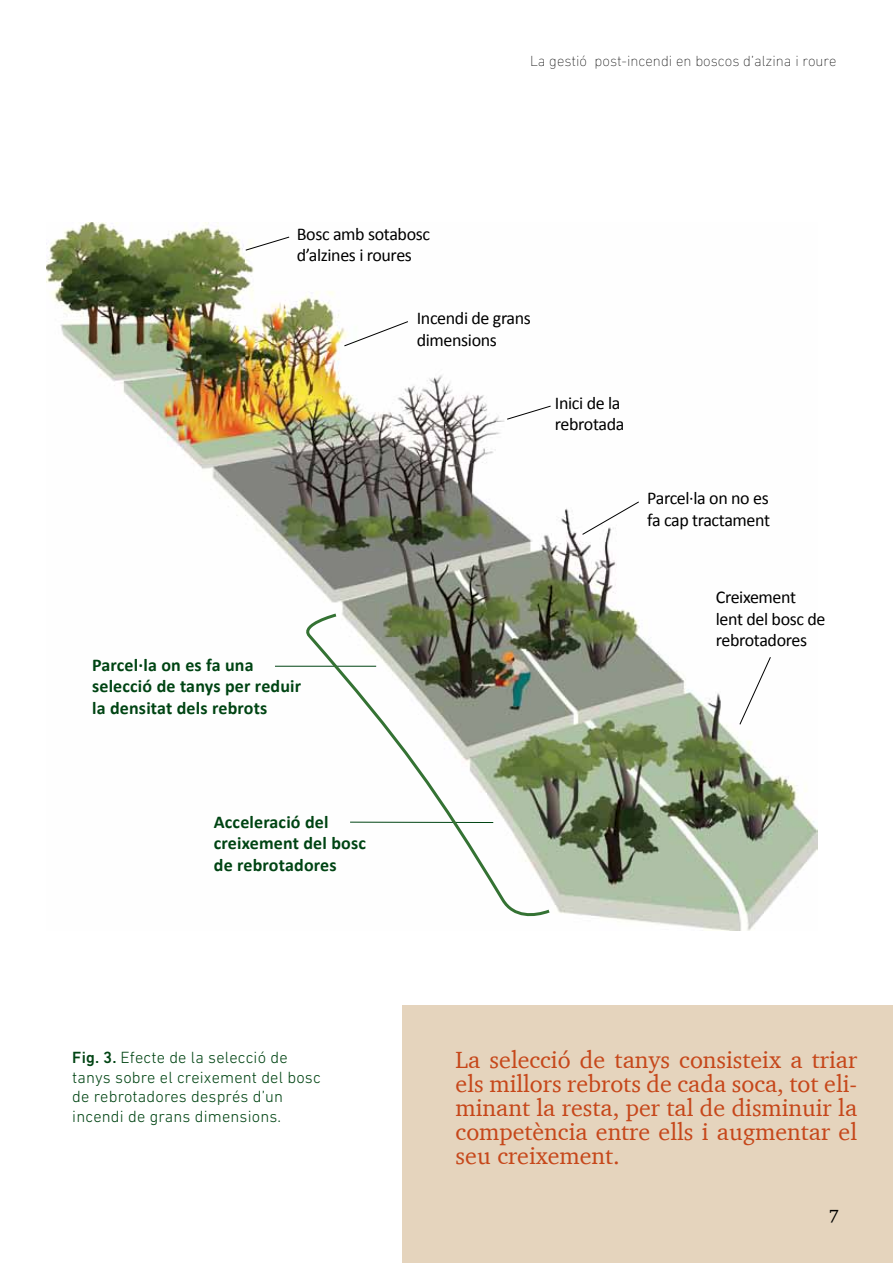
<style>
.page{position:relative;width:893px;height:1263px;background:#fff}
.page>*{position:absolute;margin:0;border:0;box-sizing:border-box;transform-origin:0 0}
.t1{font:24px/24px "Charter BT";color:#c6471a;text-align:justify}
.t2{font:18px/21.6px "Calibri";letter-spacing:-.02em;color:#000}
.t3{font:700 18px/21.6px "Calibri";letter-spacing:.01em;color:#004413}
.t4{font:18px "Charter BT";color:#000}
.t5{font:300 16.5px/19.8px "DIN Next LT Pro";letter-spacing:.01em;color:#004413}
.t6{font:200 15px "DIN Next LT Pro";color:#000}
.s1{font-weight:500}
</style>
<div class="page">
<div style="left:402px;top:1006px;width:491px;height:257px;background:#e5d4bd"></div>
<img style="left:47px;top:223px;width:770px;height:708px">
<svg style="left:245px;top:236px;width:45px;height:15px"></svg>
<svg style="left:343px;top:321px;width:66px;height:26px"></svg>
<svg style="left:506px;top:405px;width:45px;height:15px"></svg>
<svg style="left:581px;top:501px;width:59px;height:34px"></svg>
<svg style="left:739px;top:656px;width:32px;height:69px"></svg>
<hr style="left:275px;top:666px;width:101px;height:1px;background:#004413">
<svg style="left:300px;top:612px;width:253px;height:310px"></svg>
<p class="t2" style="left:297px;top:223px;width:135px">Bosc amb sotabosc d’alzines i roures</p>
<p class="t6" style="left:530px;top:52px;width:308px">La gestió post-incendi en boscos d’alzina i roure</p>
<p class="t3" style="left:92px;top:654px;width:211px">Parcel·la on es fa una selecció de tanys per reduir la densitat dels rebrots</p>
<p class="t3" style="left:214px;top:811px;width:154px">Acceleració del creixement del bosc de rebrotadores</p>
<p class="t2" style="left:417px;top:307px;width:116px">Incendi de grans dimensions</p>
<p class="t2" style="left:555px;top:392px;width:71px">Inici de la rebrotada</p>
<p class="t2" style="left:647px;top:487px;width:124px">Parcel·la on no es fa cap tractament</p>
<p class="t2" style="left:716px;top:586px;width:111px">Creixement lent del bosc de rebrotadores</p>
<p class="t5" style="left:72px;top:1047px;width:250px"><span class="s1">Fig. 3.</span> Efecte de la selecció de tanys sobre el creixement del bosc de rebrotadores després d’un incendi de grans dimensions.</p>
<p class="t1" style="left:456px;top:1047px;width:403px">La selecció de tanys consisteix a triar els millors rebrots de cada soca, tot eli&shy;minant la resta, per tal de disminuir la competència entre ells i augmentar el seu creixement.</p>
<p class="t4" style="left:829px;top:1205px;width:12px">7</p>
</div>
